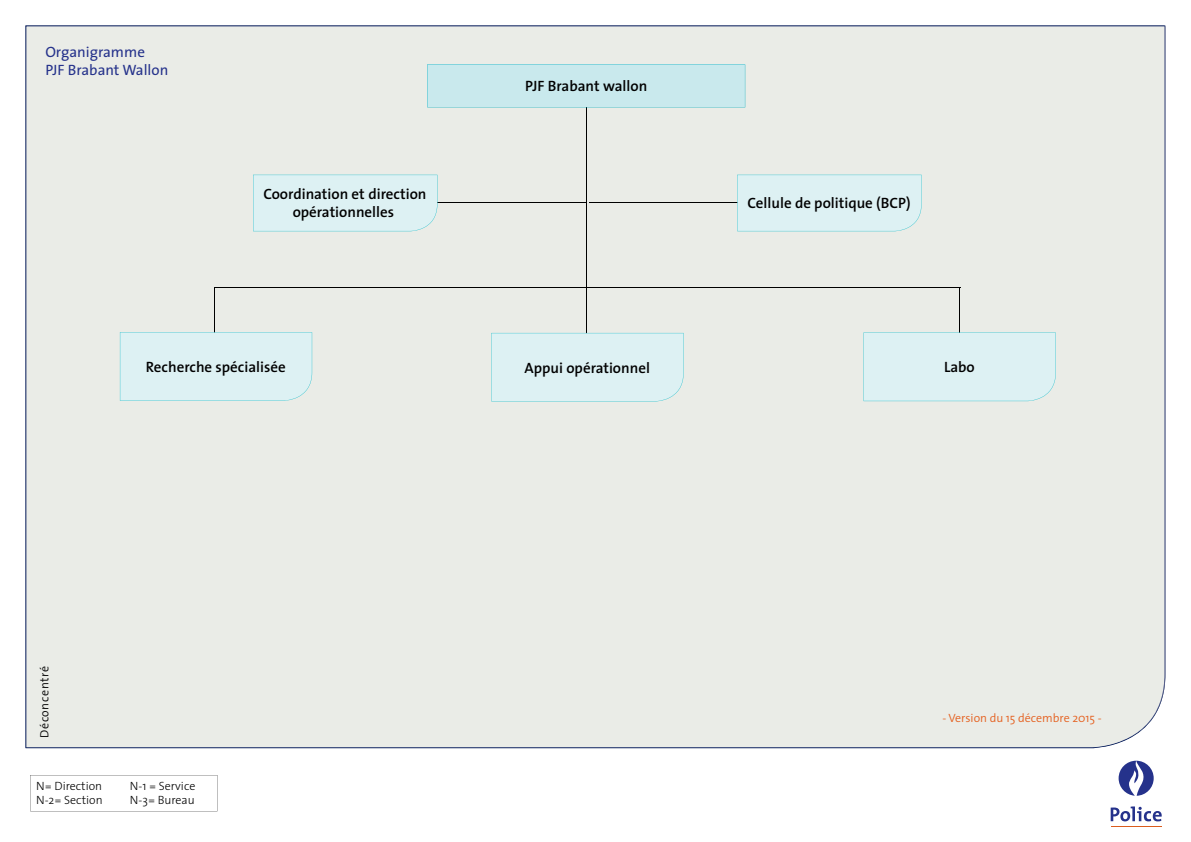
<style>
.page{position:relative;width:1191px;height:842px;background:#fff}
.page>*{position:absolute;margin:0;border:0;box-sizing:border-box;transform-origin:0 0}
.t1{font:600 15px/18px "The Sans";color:#000;text-align:center}
.t2{font:15px/18px "The Sans";color:#25328b}
.t3{font:300 12px/14.4px "The Sans";color:#000}
.t4{font:300 12px "The Sans";color:#e5601f}
.t5{font:300 12px "The Sans";letter-spacing:.05em;color:#000}
</style>
<div class="page">
<svg style="left:1164px;top:26px;width:1px;height:665px"></svg>
<div style="left:26px;top:26px;width:1138px;height:721px;background:#eaece7"></div>
<hr style="left:587px;top:107px;width:1px;height:181px;background:#000">
<hr style="left:215px;top:287px;width:745px;height:1px;background:#000">
<hr style="left:431px;top:202px;width:156px;height:1px;background:#000">
<div style="left:253px;top:175px;width:184px;height:56px;background:#ddf1f3"></div>
<hr style="left:215px;top:287px;width:1px;height:89px;background:#000">
<hr style="left:587px;top:287px;width:1px;height:48px;background:#000">
<div style="left:427px;top:64px;width:318px;height:43px;background:#c9e9ed"></div>
<hr style="left:959px;top:287px;width:1px;height:48px;background:#000">
<div style="left:120px;top:332px;width:192px;height:69px;background:#ddf1f3"></div>
<div style="left:863px;top:333px;width:192px;height:68px;background:#ddf1f3"></div>
<div style="left:491px;top:333px;width:192px;height:68px;background:#ddf1f3"></div>
<hr style="left:589px;top:202px;width:155px;height:1px;background:#000">
<div style="left:737px;top:175px;width:184px;height:56px;background:#ddf1f3"></div>
<svg style="left:1118px;top:761px;width:35px;height:35px"></svg>
<svg style="left:1110px;top:806px;width:51px;height:15px"></svg>
<hr style="left:1110px;top:826px;width:51px;height:1px;background:#db5c1d">
<svg style="left:30px;top:775px;width:187px;height:36px"></svg>
<p class="t2" style="left:45px;top:43px;width:124px">Organigramme<br>PJF Brabant Wallon</p>
<p class="t1" style="left:263px;top:185px;width:165px">Coordination et direction opérationnelles</p>
<p class="t1" style="left:525px;top:77px;width:124px">PJF Brabant wallon</p>
<p class="t1" style="left:747px;top:194px;width:165px">Cellule de politique (BCP)</p>
<p class="t1" style="left:146px;top:357px;width:141px">Recherche spécialisée</p>
<p class="t1" style="left:524px;top:358px;width:127px">Appui opérationnel</p>
<p class="t1" style="left:944px;top:358px;width:32px">Labo</p>
<p class="t5" style="left:34px;top:738px;width:73px;rotate:-90deg">Déconcentré</p>
<p class="t4" style="left:942px;top:708px;width:161px">- Version du 15 décembre 2015 -</p>
<p class="t3" style="left:36px;top:778px;width:68px">N= Direction<br>N-2= Section</p>
<p class="t3" style="left:130px;top:778px;width:67px">N-1 = Service<br>N-3= Bureau</p>
</div>
